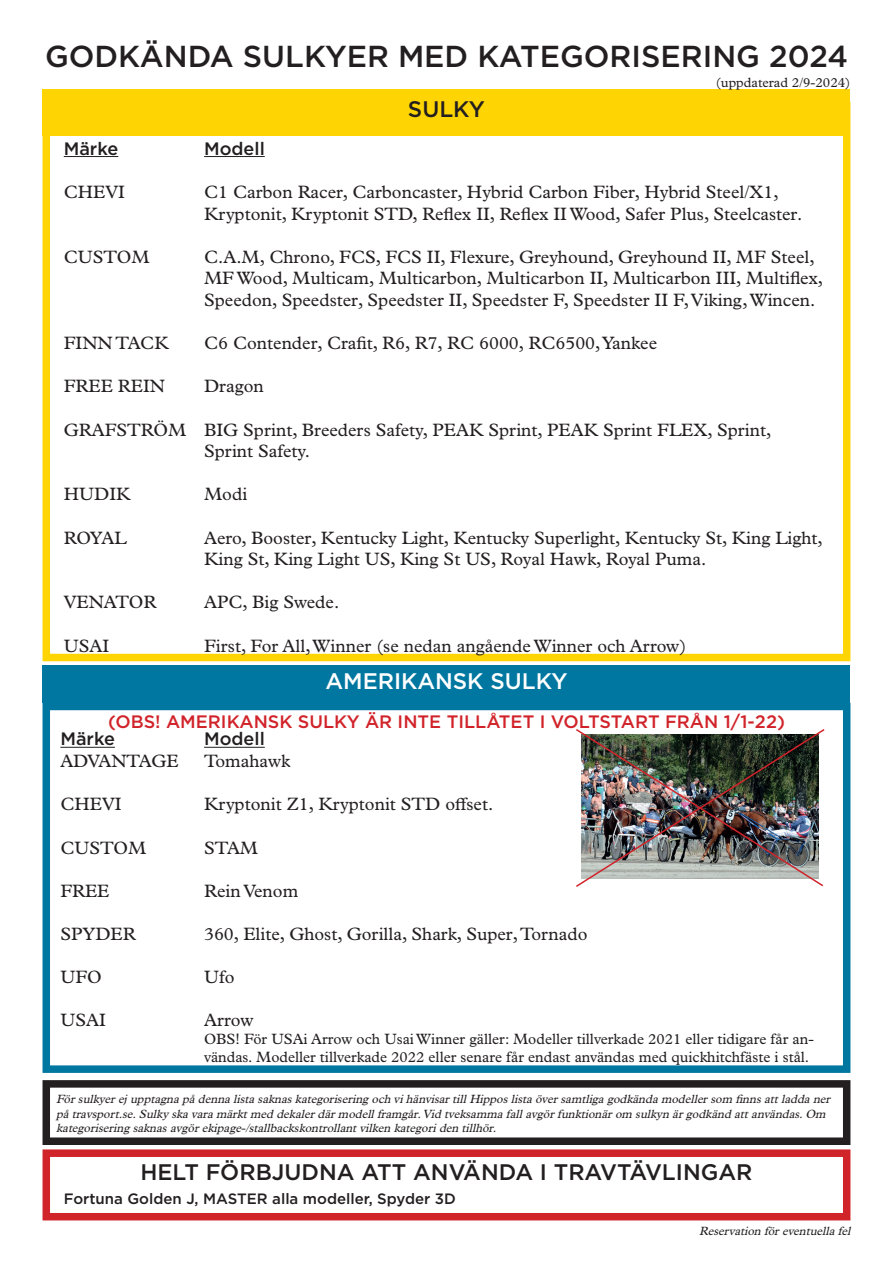
<style>
.page{position:relative;width:893px;height:1263px;background:#fff}
.page>*{position:absolute;margin:0;border:0;box-sizing:border-box;transform-origin:0 0}
.t1{font:500 30.3px "Gotham";color:#231f20}
.t2{font:500 22.5px "Gotham";color:#231f20}
.t3{font:500 22.5px "Gotham";color:#fff}
.t4{font:18px/21.6px "Plantin MT Std";color:#231f20}
.t5{font:500 18px "Gotham";color:#d1232a}
.t6{font:500 18px "Gotham";color:#231f20}
.t7{font:15px/18px "Plantin MT Std";color:#231f20}
.t8{font:500 15px "Gotham";color:#231f20}
.t9{font:13.5px "Plantin MT Std";color:#231f20}
.t10{font:italic 12px/14.4px "Plantin MT Std";color:#231f20}
</style>
<div class="page">
<div style="left:43px;top:1149px;width:807px;height:71px;border:8px solid #d1232a"></div>
<div style="left:43px;top:102px;width:807px;height:559px;border:8px solid #fed503"></div>
<hr style="left:64px;top:156px;width:54px;height:1px;background:#231f20">
<hr style="left:204px;top:156px;width:61px;height:1px;background:#231f20">
<div style="left:43px;top:89px;width:807px;height:47px;background:#fed503"></div>
<div style="left:43px;top:703px;width:807px;height:370px;border:8px solid #0077a0"></div>
<hr style="left:60px;top:747px;width:55px;height:1px;background:#231f20">
<hr style="left:204px;top:747px;width:61px;height:1px;background:#231f20">
<div style="left:43px;top:665px;width:807px;height:38px;background:#0077a0"></div>
<img style="left:576px;top:729px;width:249px;height:158px">
<div style="left:43px;top:1080px;width:807px;height:65px;border:8px solid #231f20"></div>
<h1 class="t1" style="left:45px;top:36px;width:804px">GODKÄNDA SULKYER MED KATEGORISERING 2024</h1>
<p class="t6" style="left:64px;top:137px;width:56px">Märke</p>
<p class="t4" style="left:64px;top:181px;width:63px">CHEVI</p>
<p class="t4" style="left:64px;top:246px;width:87px">CUSTOM</p>
<p class="t4" style="left:64px;top:332px;width:107px">FINN TACK</p>
<p class="t4" style="left:64px;top:376px;width:103px">FREE REIN</p>
<p class="t4" style="left:64px;top:419px;width:124px">GRAFSTRÖM</p>
<p class="t4" style="left:64px;top:484px;width:68px">HUDIK</p>
<p class="t4" style="left:64px;top:527px;width:64px">ROYAL</p>
<p class="t4" style="left:64px;top:592px;width:94px">VENATOR</p>
<p class="t4" style="left:64px;top:635px;width:47px">USAI</p>
<p class="t2" style="left:408px;top:94px;width:79px">SULKY</p>
<p class="t9" style="left:716px;top:75px;width:136px">(uppdaterad 2/9-2024)</p>
<p class="t6" style="left:204px;top:137px;width:62px">Modell</p>
<p class="t4" style="left:204px;top:181px;width:600px">C1 Carbon Racer, Carboncaster, Hybrid Carbon Fiber, Hybrid Steel/X1,<br>Kryptonit, Kryptonit STD, Reflex II, Reflex II Wood, Safer Plus, Steelcaster.</p>
<p class="t4" style="left:204px;top:246px;width:620px">C.A.M, Chrono, FCS, FCS II, Flexure, Greyhound, Greyhound II, MF Steel,<br>MF Wood, Multicam, Multicarbon, Multicarbon II, Multicarbon III, Multiflex,<br>Speedon, Speedster, Speedster II, Speedster F, Speedster II F, Viking, Wincen.</p>
<p class="t4" style="left:204px;top:332px;width:455px">C6 Contender, Crafit, R6, R7, RC 6000, RC6500, Yankee</p>
<p class="t4" style="left:204px;top:376px;width:61px">Dragon</p>
<p class="t4" style="left:204px;top:419px;width:569px">BIG Sprint, Breeders Safety, PEAK Sprint, PEAK Sprint FLEX, Sprint,<br>Sprint Safety.</p>
<p class="t4" style="left:204px;top:484px;width:45px">Modi</p>
<p class="t4" style="left:204px;top:527px;width:620px">Aero, Booster, Kentucky Light, Kentucky Superlight, Kentucky St, King Light,<br>King St, King Light US, King St US, Royal Hawk, Royal Puma.</p>
<p class="t4" style="left:204px;top:592px;width:137px">APC, Big Swede.</p>
<p class="t4" style="left:204px;top:635px;width:484px">First, For All, Winner (se nedan angående Winner och Arrow)</p>
<p class="t3" style="left:326px;top:666px;width:243px">AMERIKANSK SULKY</p>
<p class="t5" style="left:108px;top:710px;width:678px">(OBS! AMERIKANSK SULKY ÄR INTE TILLÅTET I VOLTSTART FRÅN 1/1-22)</p>
<p class="t6" style="left:60px;top:727px;width:56px">Märke</p>
<p class="t4" style="left:60px;top:750px;width:120px">ADVANTAGE</p>
<p class="t4" style="left:60px;top:793px;width:63px">CHEVI</p>
<p class="t4" style="left:60px;top:837px;width:87px">CUSTOM</p>
<p class="t4" style="left:60px;top:880px;width:51px">FREE</p>
<p class="t4" style="left:60px;top:923px;width:77px">SPYDER</p>
<p class="t4" style="left:60px;top:966px;width:43px">UFO</p>
<p class="t4" style="left:60px;top:1009px;width:47px">USAI</p>
<p class="t6" style="left:204px;top:727px;width:62px">Modell</p>
<p class="t4" style="left:204px;top:750px;width:88px">Tomahawk</p>
<p class="t4" style="left:204px;top:793px;width:291px">Kryptonit Z1, Kryptonit STD offset.</p>
<p class="t4" style="left:204px;top:837px;width:56px">STAM</p>
<p class="t4" style="left:204px;top:880px;width:96px">Rein Venom</p>
<p class="t4" style="left:204px;top:923px;width:385px">360, Elite, Ghost, Gorilla, Shark, Super, Tornado</p>
<p class="t4" style="left:204px;top:966px;width:32px">Ufo</p>
<p class="t4" style="left:204px;top:1009px;width:51px">Arrow</p>
<p class="t7" style="left:204px;top:1030px;width:611px">OBS! För USAi Arrow och Usai Winner gäller: Modeller tillverkade 2021 eller tidigare får an&shy;vändas. Modeller tillverkade 2022 eller senare får endast användas med quickhitchfäste i stål.</p>
<p class="t10" style="left:56px;top:1092px;width:779px">Försulkyerejupptagnapådennalistasaknaskategorisering och vihänvisartillHipposlistaöversamtligagodkändamodellersom finnsattladdaner påtravsport.se.Sulkyskavaramärktmed dekalerdärmodellframgår.Vid tveksammafallavgörfunktionärom sulkyn ärgodkänd attanvändas.Om kategorisering saknasavgörekipage-/stallbackskontrollantvilken kategoriden tillhör.</p>
<p class="t2" style="left:140px;top:1157px;width:613px">HELT FÖRBJUDNA ATT ANVÄNDA I TRAVTÄVLINGAR</p>
<p class="t8" style="left:64px;top:1188px;width:394px">Fortuna Golden J, MASTER alla modeller, Spyder 3D</p>
<p class="t10" style="left:699px;top:1224px;width:156px">Reservation föreventuellafel</p>
</div>
